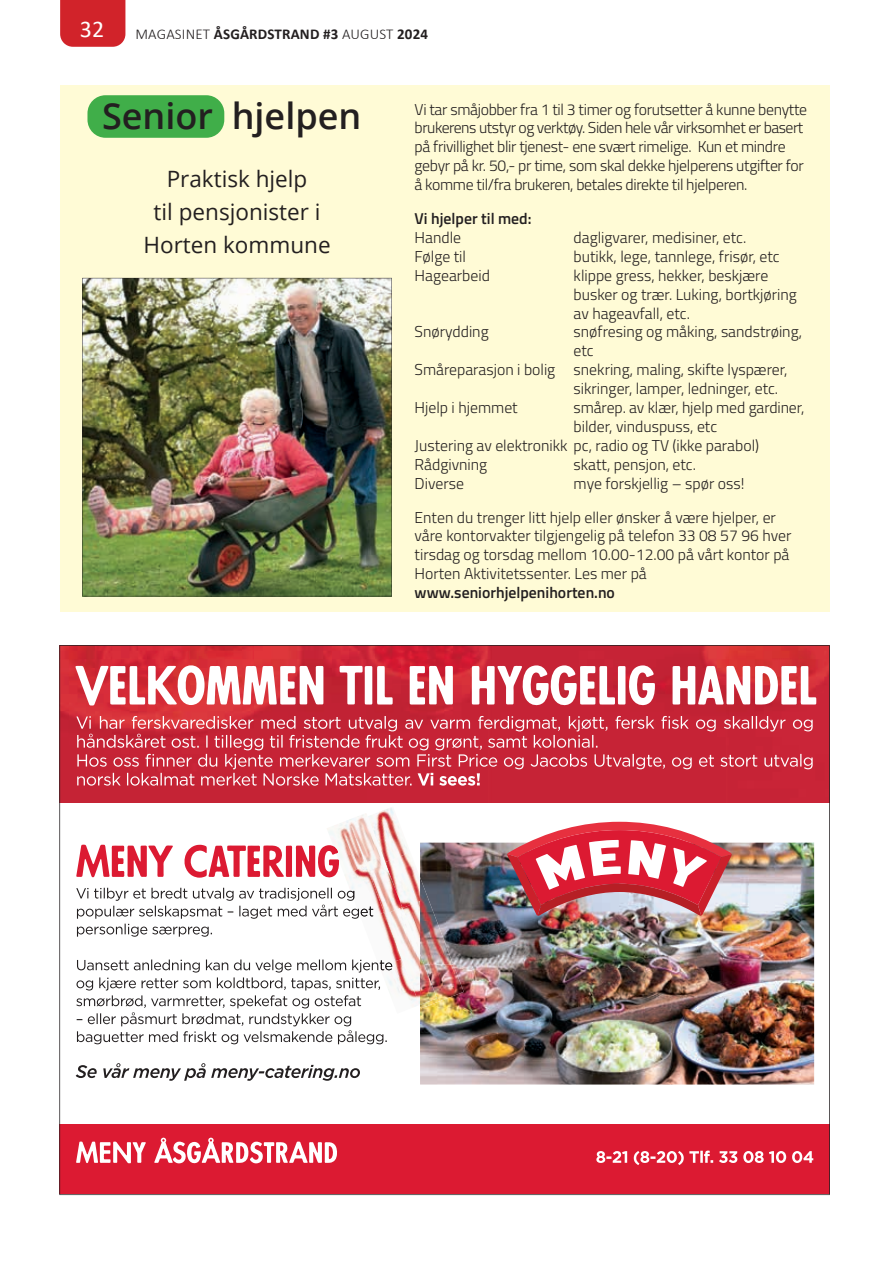
<style>
.page{position:relative;width:893px;height:1263px;background:#fff}
.page>*{position:absolute;margin:0;border:0;box-sizing:border-box;transform-origin:0 0}
.t1{font:600 36px "Open Sans";color:#231f20}
.t2{font:24px "Calibri";color:#fff}
.t3{font:22.5px/33px "Open Sans";color:#231f20;text-align:center}
.t4{font:300 15.75px/18.9px "Titillium Web";color:#231f20}
.t5{font:300 15.75px/18.9px "Titillium Web";letter-spacing:-.02em;color:#231f20}
.t6{font:600 15.75px "Titillium Web";color:#231f20}
.t7{font:700 15px "Calibri";letter-spacing:.01em;color:#231f20}
.s1{font-weight:300}
</style>
<div class="page">
<div style="left:60px;top:0;width:65px;height:47px;background:#d1232a"></div>
<div style="left:60px;top:85px;width:769px;height:526px;background:#fffbd6"></div>
<div style="left:87px;top:95px;width:137px;height:43px;background:#40ae49;border-radius:18px"></div>
<img style="left:82px;top:278px;width:310px;height:318px">
<img style="left:59px;top:645px;width:771px;height:550px">
<h2 class="t2" style="left:80px;top:13px;width:26px">32</h2>
<p class="t7" style="left:135px;top:23px;width:294px"><span class="s1">MAGASINET</span> ÅSGÅRDSTRAND #3 <span class="s1">AUGUST</span> 2024</p>
<h1 class="t1" style="left:102px;top:91px;width:261px">Senior hjelpen</h1>
<p class="t5" style="left:415px;top:99px;width:394px">Vi tar småjobber fra 1 til 3 timer og forutsetter å kunne benytte brukerens utstyr og verktøy. Siden hele vår virksomhet er basert på frivillighet blir tjenest- ene svært rimelige. Kun et mindre gebyr på kr. 50,- pr time, som skal dekke hjelperens utgifter for å komme til/fra brukeren, betales direkte til hjelperen.</p>
<p class="t6" style="left:415px;top:207px;width:118px">Vi hjelper til med:</p>
<p class="t4" style="left:415px;top:227px;width:48px">Handle</p>
<p class="t4" style="left:574px;top:227px;width:174px">dagligvarer, medisiner, etc.</p>
<p class="t4" style="left:415px;top:246px;width:53px">Følge til</p>
<p class="t4" style="left:574px;top:246px;width:208px">butikk, lege, tannlege, frisør, etc</p>
<p class="t4" style="left:415px;top:265px;width:77px">Hagearbeid</p>
<p class="t4" style="left:574px;top:265px;width:225px">klippe gress, hekker, beskjære busker og trær. Luking, bortkjøring av hageavfall, etc.</p>
<p class="t4" style="left:415px;top:322px;width:76px">Snørydding</p>
<p class="t4" style="left:574px;top:322px;width:230px">snøfresing og måking, sandstrøing,</p>
<p class="t4" style="left:574px;top:341px;width:22px">etc</p>
<p class="t4" style="left:415px;top:359px;width:374px">Småreparasjon i bolig snekring, maling, skifte lyspærer,</p>
<p class="t4" style="left:574px;top:378px;width:206px">sikringer, lamper, ledninger, etc.</p>
<p class="t4" style="left:415px;top:397px;width:105px">Hjelp i hjemmet</p>
<p class="t4" style="left:574px;top:397px;width:232px">smårep. av klær, hjelp med gardiner,</p>
<p class="t4" style="left:574px;top:416px;width:145px">bilder, vinduspuss, etc</p>
<p class="t4" style="left:415px;top:435px;width:346px">Justering av elektronikk pc, radio og TV (ikke parabol)</p>
<p class="t4" style="left:415px;top:454px;width:74px">Rådgivning</p>
<p class="t4" style="left:574px;top:454px;width:124px">skatt, pensjon, etc.</p>
<p class="t4" style="left:415px;top:473px;width:51px">Diverse</p>
<h3 class="t3" style="left:144px;top:162px;width:189px">Praktisk hjelp<br>til pensjonister i<br>Horten kommune</h3>
<p class="t4" style="left:415px;top:465px;width:363px;line-height:33.9px;text-indent:159px">mye forskjellig – spør oss!<br>Enten du trenger litt hjelp eller ønsker å være hjelper, er</p>
<p class="t4" style="left:415px;top:526px;width:378px">våre kontorvakter tilgjengelig på telefon 33 08 57 96 hver tirsdag og torsdag mellom 10.00-12.00 på vårt kontor på<br>Horten Aktivitetssenter. Les mer på</p>
<p class="t6" style="left:415px;top:581px;width:202px">www.seniorhjelpenihorten.no</p>
</div>
